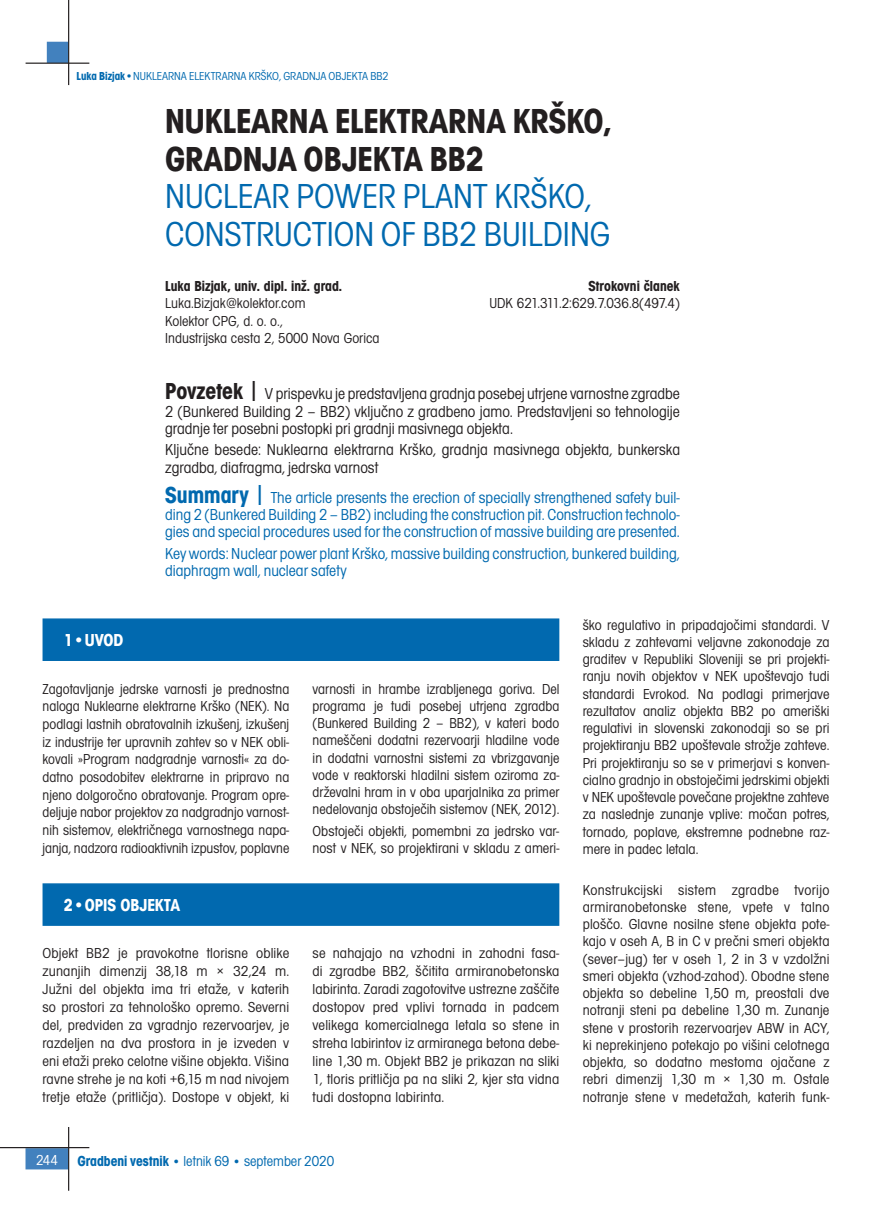
<style>
.page{position:relative;width:872px;height:1212px;background:#fff}
.page>*{position:absolute;margin:0;border:0;box-sizing:border-box;transform-origin:0 0}
.t1{font:condensed 36px/37.5px "Avant Gar Got Itc TEE";color:#0169af}
.t2{font:700 condensed 36px/37.5px "Avant Gar Got Itc TEE";color:#231f20}
.t3{font:700 condensed 18px "Avant Gar Got Itc TEE";color:#fff}
.t4{font:condensed 16.5px/17.2px "Avant Gar Got Itc TEE";color:#0169af;text-align:justify}
.t5{font:condensed 16.5px/17.2px "Avant Gar Got Itc TEE";color:#231f20;text-align:justify}
.t6{font:condensed 15px/17.2px "Avant Gar Got Itc TEE";color:#231f20;text-align:justify}
.t7{font:700 condensed 15px "Avant Gar Got Itc TEE";color:#231f20}
.t8{font:condensed 15px "Avant Gar Got Itc TEE";color:#0169af}
.t9{font:condensed 15px "Avant Gar Got Itc TEE";color:#fff}
.t10{font:condensed 12px "Avant Gar Got Itc TEE";color:#0169af}
.s1{font-weight:700}
.s2{font-weight:700;font-size:24px}
.s3{font-size:30px}
.s4{font-weight:700;font-size:13.5px}
</style>
<div class="page">
<div style="left:47px;top:42px;width:21px;height:21px;background:#4281be"></div>
<div style="left:26px;top:1148px;width:42px;height:21px;background:#4281be;border:2px solid #4281be"></div>
<hr style="left:0;top:1147px;width:89px;height:1px;background:#231f20">
<hr style="left:68px;top:1127px;width:1px;height:64px;background:#231f20">
<hr style="left:26px;top:63px;width:63px;height:1px;background:#231f20">
<hr style="left:68px;top:0;width:1px;height:85px;background:#231f20">
<div style="left:43px;top:618px;width:516px;height:43px;background:#0169af;border:2px solid #0169af"></div>
<div style="left:43px;top:883px;width:516px;height:43px;background:#0169af;border:2px solid #0169af"></div>
<p class="t10" style="left:77px;top:70px;width:313px"><span class="s1">Luka Bizjak</span>•NUKLEARNA ELEKTRARNA KRŠKO, GRADNJA OBJEKTA BB2</p>
<h1 class="t2" style="left:165px;top:102px;width:447px">NUKLEARNA ELEKTRARNA KRŠKO,<br>GRADNJA OBJEKTA BB2</h1>
<h1 class="t1" style="left:165px;top:178px;width:447px">NUCLEAR POWER PLANT KRŠKO,<br>CONSTRUCTION OF BB2 BUILDING</h1>
<p class="t7" style="left:165px;top:277px;width:178px">Luka Bizjak, univ. dipl. inž. grad.</p>
<p class="t6" style="left:165px;top:295px;width:216px;text-align:left">Luka.Bizjak@kolektor.com<br>Kolektor CPG, d. o. o.,<br>Industrijska cesta 2, 5000 Nova Gorica</p>
<p class="t5" style="left:165px;top:385px;width:516px"><span class="s2">Povzetek</span> <span class="s3">l</span> V prispevku je predstavljena gradnja posebej utrjene varnostne zgradbe 2 (Bunkered Building 2 – BB2) vključno z gradbeno jamo. Predstavljeni so tehnologije gradnje ter posebni postopki pri gradnji masivnega objekta.</p>
<p class="t5" style="left:165px;top:441px;width:516px">Ključne besede: Nuklearna elektrarna Krško, gradnja masivnega objekta, bunkerska zgradba, diafragma, jedrska varnost</p>
<p class="t4" style="left:165px;top:489px;width:516px"><span class="s2">Summary</span> <span class="s3">l</span> The article presents the erection of specially strengthened safety buil&shy;ding 2 (Bunkered Building 2 – BB2) including the construction pit. Construction technolo&shy;gies and special procedures used for the construction of massive building are presented.</p>
<p class="t4" style="left:165px;top:545px;width:516px">Key words: Nuclear power plant Krško, massive building construction, bunkered building, diaphragm wall, nuclear safety</p>
<p class="t7" style="left:588px;top:277px;width:93px">Strokovni članek</p>
<p class="t6" style="left:489px;top:295px;width:192px">UDK 621.311.2:629.7.036.8(497.4)</p>
<p class="t3" style="left:64px;top:630px;width:61px">1•UVOD</p>
<p class="t6" style="left:43px;top:680px;width:248px;line-height:17.7px">Zagotavljanje jedrske varnosti je prednostna naloga Nuklearne elektrarne Krško (NEK). Na podlagi lastnih obratovalnih izkušenj, izkušenj iz industrije ter upravnih zahtev so v NEK obli&shy;kovali »Program nadgradnje varnosti« za do&shy;datno posodobitev elektrarne in pripravo na njeno dolgoročno obratovanje. Program opre&shy;deljuje nabor projektov za nadgradnjo varnost&shy;nih sistemov, električnega varnostnega napa&shy;janja, nadzora radioaktivnih izpustov, poplavne</p>
<p class="t3" style="left:64px;top:895px;width:118px">2•OPIS OBJEKTA</p>
<p class="t6" style="left:43px;top:944px;width:248px;line-height:18px">Objekt BB2 je pravokotne tlorisne oblike zunanjih dimenzij 38,18 m × 32,24 m.<br>Južni del objekta ima tri etaže, v katerih so prostori za tehnološko opremo. Severni del, predviden za vgradnjo rezervoarjev, je razdeljen na dva prostora in je izveden v eni etaži preko celotne višine objekta. Višina ravne strehe je na koti +6,15 m nad nivojem tretje etaže (pritličja). Dostope v objekt, ki</p>
<p class="t6" style="left:313px;top:680px;width:248px">varnosti in hrambe izrabljenega goriva. Del programa je tudi posebej utrjena zgradba (Bunkered Building 2 – BB2), v kateri bodo nameščeni dodatni rezervoarji hladilne vode in dodatni varnostni sistemi za vbrizgavanje vode v reaktorski hladilni sistem oziroma za&shy;drževalni hram in v oba uparjalnika za primer nedelovanja obstoječih sistemov [NEK, 2012].</p>
<p class="t6" style="left:313px;top:822px;width:248px">Obstoječi objekti, pomembni za jedrsko var&shy;nost v NEK, so projektirani v skladu z ameri-</p>
<p class="t6" style="left:313px;top:944px;width:248px;line-height:18px">se nahajajo na vzhodni in zahodni fasa&shy;di zgradbe BB2, ščitita armiranobetonska labirinta. Zaradi zagotovitve ustrezne zaščite dostopov pred vplivi tornada in padcem velikega komercialnega letala so stene in streha labirintov iz armiranega betona debe&shy;line 1,30 m. Objekt BB2 je prikazan na sliki 1, tloris pritličja pa na sliki 2, kjer sta vidna tudi dostopna labirinta.</p>
<p class="t9" style="left:36px;top:1152px;width:23px">244</p>
<p class="t8" style="left:77px;top:1152px;width:258px"><span class="s1">Gradbeni vestnik</span> <span class="s4">•</span> letnik 69 <span class="s4">•</span> september 2020</p>
<p class="t6" style="left:583px;top:616px;width:248px">ško regulativo in pripadajočimi standardi. V skladu z zahtevami veljavne zakonodaje za graditev v Republiki Sloveniji se pri projekti&shy;ranju novih objektov v NEK upoštevajo tudi standardi Evrokod. Na podlagi primerjave rezultatov analiz objekta BB2 po ameriški regulativi in slovenski zakonodaji so se pri projektiranju BB2 upoštevale strožje zahteve.<br>Pri projektiranju so se v primerjavi s konven&shy;cialno gradnjo in obstoječimi jedrskimi objekti v NEK upoštevale povečane projektne zahteve za naslednje zunanje vplive: močan potres, tornado, poplave, ekstremne podnebne raz&shy;mere in padec letala.</p>
<p class="t6" style="left:583px;top:881px;width:248px">Konstrukcijski sistem zgradbe tvorijo armiranobetonske stene, vpete v talno ploščo. Glavne nosilne stene objekta pote&shy;kajo v oseh A, B in C v prečni smeri objekta (sever–jug) ter v oseh 1, 2 in 3 v vzdolžni smeri objekta (vzhod-zahod). Obodne stene objekta so debeline 1,50 m, preostali dve notranji steni pa debeline 1,30 m. Zunanje stene v prostorih rezervoarjev ABW in ACY, ki neprekinjeno potekajo po višini celotnega objekta, so dodatno mestoma ojačane z rebri dimenzij 1,30 m × 1,30 m. Ostale notranje stene v medetažah, katerih funk-</p>
</div>
